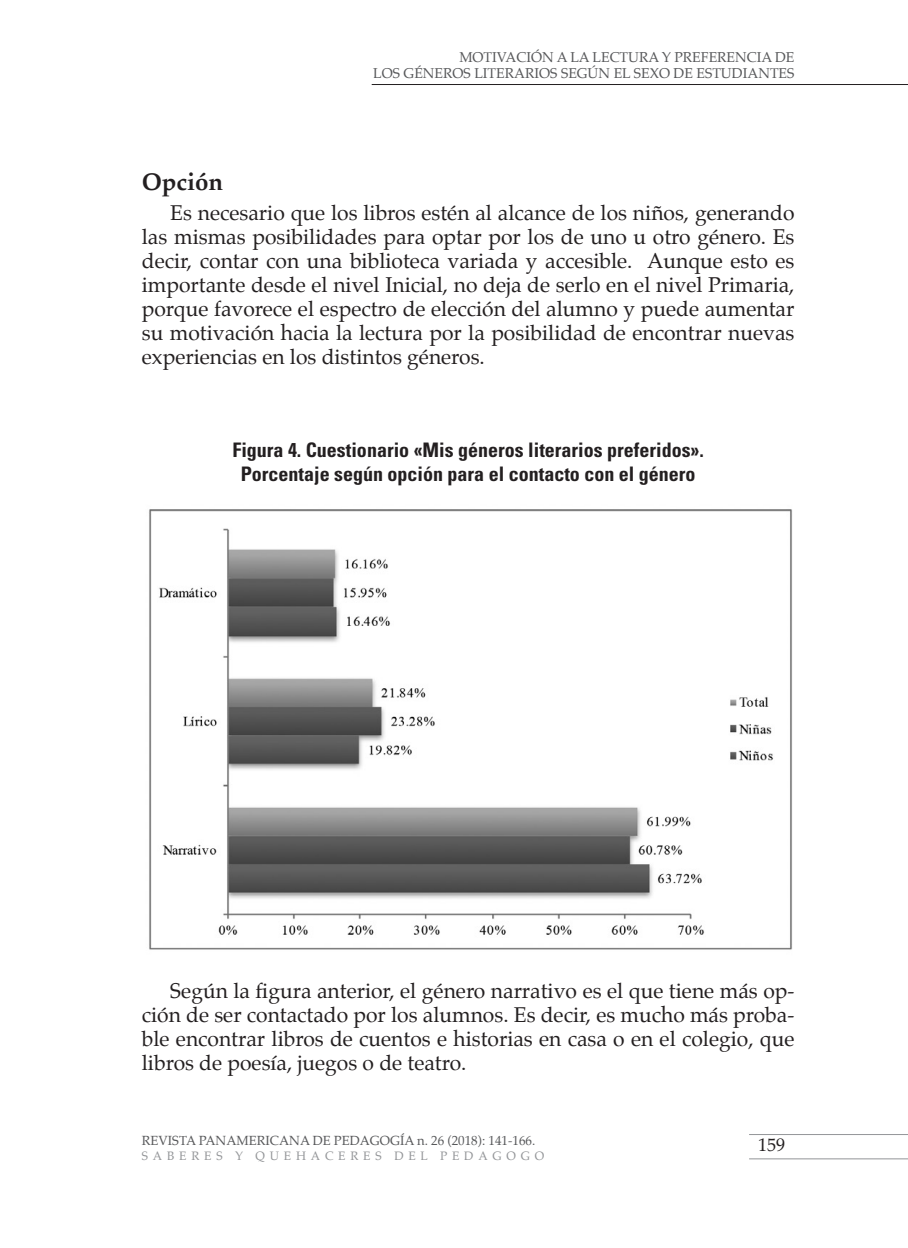
<style>
.page{position:relative;width:908px;height:1248px;background:#fff}
.page>*{position:absolute;margin:0;border:0;box-sizing:border-box;transform-origin:0 0}
.Cabecitas{font:700 24px "Palatino";color:#231f20}
.t1{font:21px/24px "Palatino";color:#231f20;text-align:justify}
.t2{font:700 condensed 20px "Univers";color:#231f20}
.t3{font:18px "Palatino";color:#231f20}
.TITULOS{font:14px "Palatino";color:#57585a}
.t4{font:13px "Palatino";color:#57585a}
.t5{font:12px "Palatino";letter-spacing:.4em;color:#939598}
</style>
<div class="page">
<hr style="left:748px;top:1133px;width:159px;height:1px;background:#939598">
<hr style="left:748px;top:1158px;width:159px;height:1px;background:#939598">
<img style="left:149px;top:509px;width:643px;height:441px">
<hr style="left:371px;top:84px;width:536px;height:1px;background:#231f20">
<p class="TITULOS" style="left:459px;top:48px;width:336px">MOTIVACIÓN A LA LECTURA Y PREFERENCIA DE</p>
<p class="TITULOS" style="left:373px;top:64px;width:422px">LOS GÉNEROS LITERARIOS SEGÚN EL SEXO DE ESTUDIANTES</p>
<p class="Cabecitas" style="left:142px;top:167px;width:83px">Opción</p>
<p class="t1" style="left:142px;top:202px;width:654px;text-indent:28px">Es necesario que los libros estén al alcance de los niños, generando las mismas posibilidades para optar por los de uno u otro género. Es decir, contar con una biblioteca variada y accesible. Aunque esto es importante desde el nivel Inicial, no deja de serlo en el nivel Primaria, porque favorece el espectro de elección del alumno y puede aumentar su motivación hacia la lectura por la posibilidad de encontrar nuevas experiencias en los distintos géneros.</p>
<p class="t2" style="left:232px;top:437px;width:473px">Figura 4. Cuestionario «Mis géneros literarios preferidos».</p>
<p class="t2" style="left:241px;top:461px;width:456px">Porcentaje según opción para el contacto con el género</p>
<p class="t1" style="left:142px;top:980px;width:653px;text-indent:28px">Según la figura anterior, el género narrativo es el que tiene más op&shy;ción de ser contactado por los alumnos. Es decir, es mucho más proba&shy;ble encontrar libros de cuentos e historias en casa o en el colegio, que libros de poesía, juegos o de teatro.</p>
<p class="t4" style="left:142px;top:1132px;width:395px">REVISTA PANAMERICANA DE PEDAGOGÍA n. 26 (2018): 141-166.</p>
<p class="t5" style="left:142px;top:1147px;width:403px">SABERES Y QUEHACERES DEL PEDAGOGO</p>
<p class="t3" style="left:758px;top:1133px;width:28px">159</p>
</div>
